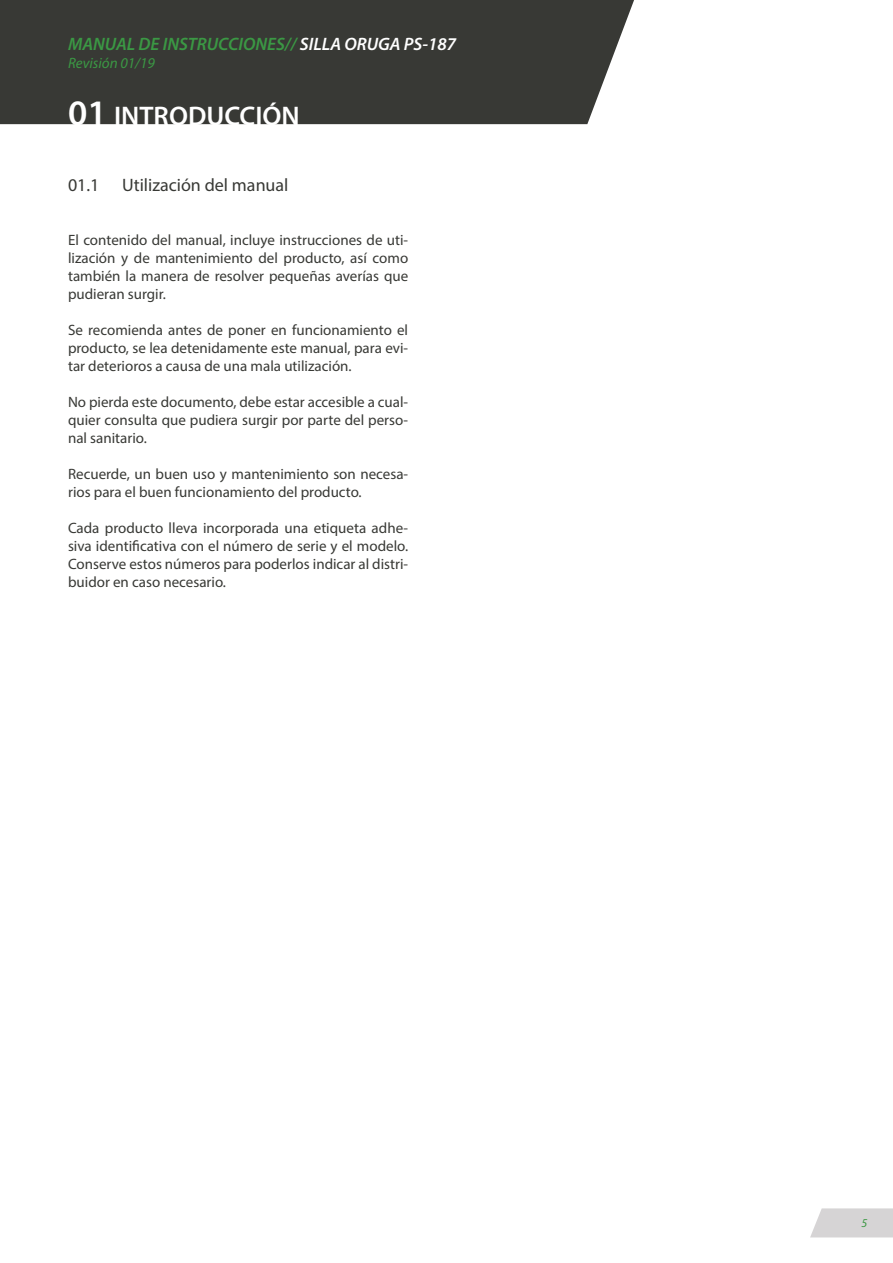
<style>
.page{position:relative;width:893px;height:1263px;background:#fff}
.page>*{position:absolute;margin:0;border:0;box-sizing:border-box;transform-origin:0 0}
.t1{font:600 27px "Myriad Pro";color:#fff}
.t2{font:italic 600 18px "Myriad Pro";color:#3b9844}
.t3{font:18px "Myriad Pro";color:#383935}
.t4{font:15px/18px "Myriad Pro";color:#383935;text-align:justify}
.t5{font:italic 15px "Myriad Pro";color:#3b9844}
.t6{font:italic 12px "Myriad Pro";color:#3b9844}
.s1{color:#fff}
.s2{font-size:36px}
</style>
<div class="page">
<div style="left:0;top:0;width:634px;height:124px;background:#383935"></div>
<svg style="left:810px;top:1208px;width:83px;height:29px;background:#d9d7d8"></svg>
<p class="t2" style="left:68px;top:32px;width:390px">MANUAL DE INSTRUCCIONES// <span class="s1">SILLA ORUGA PS-187</span></p>
<p class="t5" style="left:68px;top:53px;width:88px">Revisión 01/19</p>
<p class="t1" style="left:68px;top:99px;width:233px"><span class="s2">01</span> INTRODUCCIÓN</p>
<p class="t3" style="left:68px;top:174px;width:33px">01.1</p>
<p class="t3" style="left:122px;top:174px;width:168px">Utilización del manual</p>
<p class="t4" style="left:68px;top:231px;width:342px">El contenido del manual, incluye instrucciones de uti&shy;lización y de mantenimiento del producto, así como también la manera de resolver pequeñas averías que pudieran surgir.</p>
<p class="t4" style="left:68px;top:321px;width:342px">Se recomienda antes de poner en funcionamiento el producto, se lea detenidamente este manual, para evi&shy;tar deterioros a causa de una mala utilización.</p>
<p class="t4" style="left:68px;top:393px;width:342px">No pierda este documento, debe estar accesible a cual&shy;quier consulta que pudiera surgir por parte del perso&shy;nal sanitario.</p>
<p class="t4" style="left:68px;top:465px;width:342px">Recuerde, un buen uso y mantenimiento son necesa&shy;rios para el buen funcionamiento del producto.</p>
<p class="t4" style="left:68px;top:519px;width:342px">Cada producto lleva incorporada una etiqueta adhe&shy;siva identificativa con el número de serie y el modelo.<br>Conserve estos números para poderlos indicar al distri&shy;buidor en caso necesario.</p>
<p class="t6" style="left:861px;top:1216px;width:7px">5</p>
</div>
